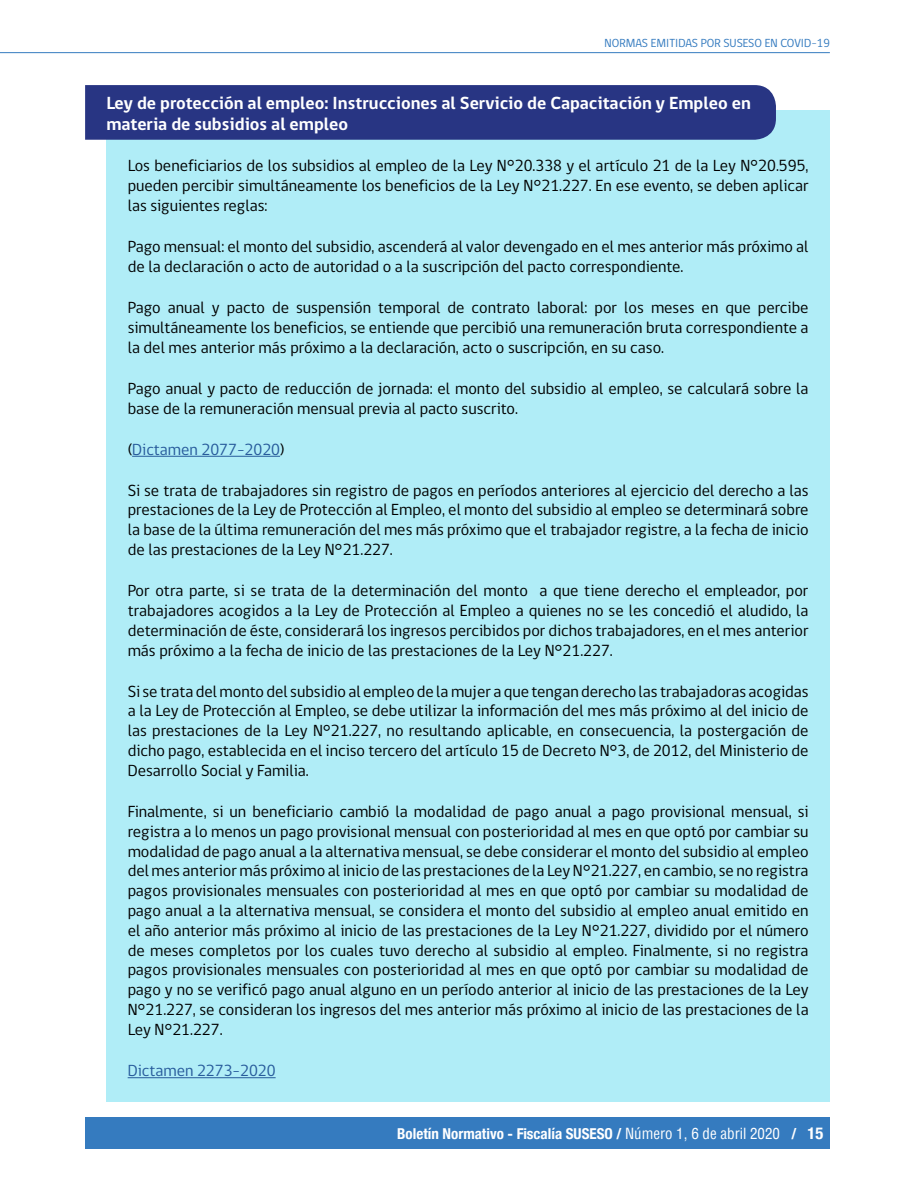
<style>
.page{position:relative;width:915px;height:1187px;background:#fff}
.page>*{position:absolute;margin:0;border:0;box-sizing:border-box;transform-origin:0 0}
.t1{font:700 18px/21.6px "gob CL";color:#fff}
.t2{font:16.5px/19.8px "gob CL";color:#000;text-align:justify}
.t3{font:16.5px "gob CL";color:#275b9b}
.t4{font:700 condensed 15px "Helvetica Neue";color:#fff}
.t5{font:12px "gob CL";color:#357bbf}
.s1{color:#000}
.s2{font-family:"Helvetica";font-weight:400}
.s3{font-size:16.5px}
</style>
<div class="page">
<div style="left:85px;top:1116px;width:744px;height:32px;background:#357bbf"></div>
<hr style="left:0;top:52px;width:829px;height:1px;background:#357bbf">
<div style="left:106px;top:110px;width:723px;height:991px;background:#b0edf7"></div>
<div style="left:85px;top:85px;width:690px;height:55px;background:#283583"></div>
<hr style="left:132px;top:456px;width:148px;height:1px;background:#275b9b">
<hr style="left:128px;top:1077px;width:147px;height:1px;background:#275b9b">
<p class="t5" style="left:604px;top:35px;width:227px">NORMAS EMITIDAS POR SUSESO EN COVID-19</p>
<p class="t1" style="left:106px;top:92px;width:645px">Ley de protección al empleo: Instrucciones al Servicio de Capacitación y Empleo en materia de subsidios al empleo</p>
<p class="t2" style="left:128px;top:156px;width:682px">Los beneficiarios de los subsidios al empleo de la Ley N°20.338 y el artículo 21 de la Ley N°20.595, pueden percibir simultáneamente los beneficios de la Ley N°21.227. En ese evento, se deben aplicar las siguientes reglas:</p>
<p class="t2" style="left:128px;top:237px;width:682px">Pago mensual: el monto del subsidio, ascenderá al valor devengado en el mes anterior más próximo al de la declaración o acto de autoridad o a la suscripción del pacto correspondiente.</p>
<p class="t2" style="left:128px;top:298px;width:682px">Pago anual y pacto de suspensión temporal de contrato laboral: por los meses en que percibe simultáneamente los beneficios, se entiende que percibió una remuneración bruta correspondiente a la del mes anterior más próximo a la declaración, acto o suscripción, en su caso.</p>
<p class="t2" style="left:128px;top:378px;width:682px">Pago anual y pacto de reducción de jornada: el monto del subsidio al empleo, se calculará sobre la base de la remuneración mensual previa al pacto suscrito.</p>
<p class="t3" style="left:128px;top:438px;width:158px"><span class="s1">(</span>Dictamen 2077-2020<span class="s1">)</span></p>
<p class="t2" style="left:128px;top:480px;width:682px">Si se trata de trabajadores sin registro de pagos en períodos anteriores al ejercicio del derecho a las prestaciones de la Ley de Protección al Empleo, el monto del subsidio al empleo se determinará sobre la base de la última remuneración del mes más próximo que el trabajador registre, a la fecha de inicio de las prestaciones de la Ley N°21.227.</p>
<p class="t2" style="left:128px;top:581px;width:682px">Por otra parte, si se trata de la determinación del monto a que tiene derecho el empleador, por trabajadores acogidos a la Ley de Protección al Empleo a quienes no se les concedió el aludido, la determinación de éste, considerará los ingresos percibidos por dichos trabajadores, en el mes anterior más próximo a la fecha de inicio de las prestaciones de la Ley N°21.227.</p>
<p class="t2" style="left:128px;top:681px;width:682px">Si se trata del monto del subsidio al empleo de la mujer a que tengan derecho las trabajadoras acogidas a la Ley de Protección al Empleo, se debe utilizar la información del mes más próximo al del inicio de las prestaciones de la Ley N°21.227, no resultando aplicable, en consecuencia, la postergación de dicho pago, establecida en el inciso tercero del artículo 15 de Decreto N°3, de 2012, del Ministerio de Desarrollo Social y Familia.</p>
<p class="t2" style="left:128px;top:802px;width:682px">Finalmente, si un beneficiario cambió la modalidad de pago anual a pago provisional mensual, si registra a lo menos un pago provisional mensual con posterioridad al mes en que optó por cambiar su modalidad de pago anual a la alternativa mensual, se debe considerar el monto del subsidio al empleo del mes anterior más próximo al inicio de las prestaciones de la Ley N°21.227, en cambio, se no registra pagos provisionales mensuales con posterioridad al mes en que optó por cambiar su modalidad de pago anual a la alternativa mensual, se considera el monto del subsidio al empleo anual emitido en el año anterior más próximo al inicio de las prestaciones de la Ley N°21.227, dividido por el número de meses completos por los cuales tuvo derecho al subsidio al empleo. Finalmente, si no registra pagos provisionales mensuales con posterioridad al mes en que optó por cambiar su modalidad de pago y no se verificó pago anual alguno en un período anterior al inicio de las prestaciones de la Ley N°21.227, se consideran los ingresos del mes anterior más próximo al inicio de las prestaciones de la Ley N°21.227.</p>
<p class="t3" style="left:128px;top:1059px;width:149px">Dictamen 2273-2020</p>
<p class="t4" style="left:397px;top:1120px;width:427px">Boletín Normativo - Fiscalía SUSESO / <span class="s2">Número 1, 6 de abril 2020</span> / <span class="s3">15</span></p>
</div>
